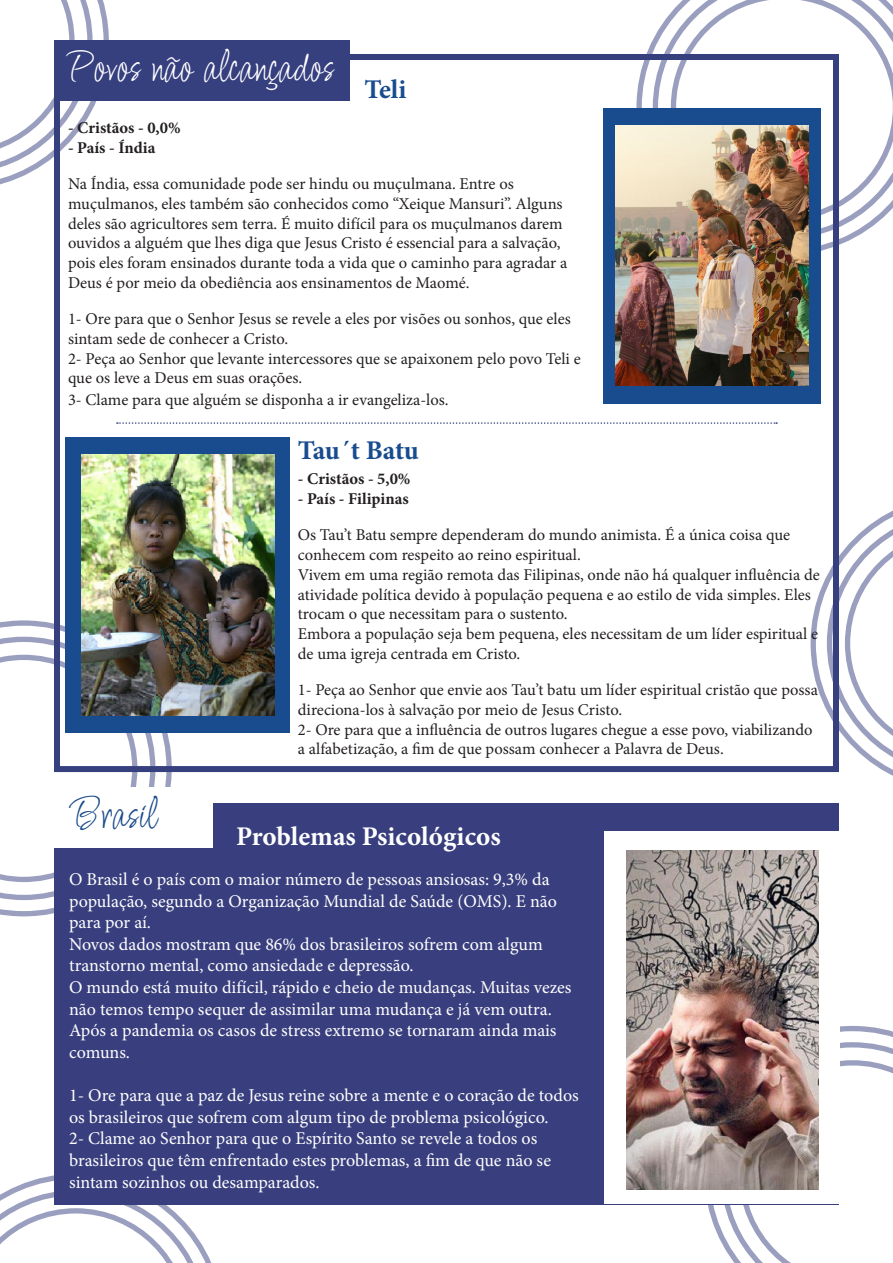
<style>
.page{position:relative;width:893px;height:1263px;background:#fff}
.page>*{position:absolute;margin:0;border:0;box-sizing:border-box;transform-origin:0 0}
.t1{font:45px "Licorice";color:#fff}
.t2{font:45px "Licorice";color:#1c4c8c}
.t3{font:700 27px "Minion Pro";color:#fff}
.t4{font:700 27px "Minion Pro";letter-spacing:-.015em;color:#184c8e}
.t5{font:18px/21.6px "Minion Pro";color:#fff}
.t6{font:16.5px/19.8px "Minion Pro";color:#231f20}
.t7{font:700 16.5px "Minion Pro";color:#231f20}
</style>
<div class="page">
<svg style="left:708px;top:1026px;width:185px;height:237px"></svg>
<svg style="left:0;top:620px;width:172px;height:296px"></svg>
<svg style="left:0;top:637px;width:155px;height:263px"></svg>
<svg style="left:636px;top:40px;width:216px;height:211px"></svg>
<svg style="left:653px;top:13px;width:226px;height:226px"></svg>
<svg style="left:671px;top:0;width:222px;height:221px"></svg>
<svg style="left:0;top:0;width:109px;height:185px"></svg>
<svg style="left:811px;top:510px;width:82px;height:266px"></svg>
<svg style="left:0;top:1175px;width:212px;height:88px"></svg>
<div style="left:54px;top:54px;width:785px;height:718px;border:6px solid #37407f"></div>
<div style="left:54px;top:40px;width:296px;height:61px;background:#37407f"></div>
<div style="left:604px;top:108px;width:217px;height:296px;background:#184c8e"></div>
<img style="left:616px;top:125px;width:193px;height:261px">
<svg style="left:117px;top:422px;width:660px;height:2px"></svg>
<div style="left:66px;top:437px;width:224px;height:296px;background:#184c8e"></div>
<img style="left:81px;top:455px;width:193px;height:260px">
<div style="left:54px;top:803px;width:785px;height:402px;background:#393f7e"></div>
<div style="left:54px;top:787px;width:159px;height:61px;background:#fff"></div>
<div style="left:605px;top:831px;width:235px;height:373px;background:#fff"></div>
<img style="left:626px;top:851px;width:193px;height:338px">
<p class="t1" style="left:69px;top:40px;width:266px">Povos não alcançados</p>
<p class="t7" style="left:68px;top:118px;width:114px">- Cristãos - 0,0%</p>
<p class="t7" style="left:68px;top:138px;width:89px">- País - Índia</p>
<p class="t6" style="left:68px;top:174px;width:501px">Na Índia, essa comunidade pode ser hindu ou muçulmana. Entre os muçulmanos, eles também são conhecidos como “Xeique Mansuri”. Alguns deles são agricultores sem terra. É muito difícil para os muçulmanos darem ouvidos a alguém que lhes diga que Jesus Cristo é essencial para a salvação, pois eles foram ensinados durante toda a vida que o caminho para agradar a Deus é por meio da obediência aos ensinamentos de Maomé.</p>
<p class="t6" style="left:68px;top:309px;width:504px">1- Ore para que o Senhor Jesus se revele a eles por visões ou sonhos, que eles sintam sede de conhecer a Cristo.</p>
<p class="t6" style="left:68px;top:348px;width:514px">2- Peça ao Senhor que levante intercessores que se apaixonem pelo povo Teli e que os leve a Deus em suas orações.</p>
<p class="t6" style="left:68px;top:390px;width:382px">3- Clame para que alguém se disponha a ir evangeliza-los.</p>
<p class="t4" style="left:365px;top:74px;width:43px">Teli</p>
<p class="t2" style="left:70px;top:787px;width:87px">Brasil</p>
<p class="t4" style="left:298px;top:434px;width:122px">Tau´t Batu</p>
<p class="t7" style="left:298px;top:469px;width:114px">- Cristãos - 5,0%</p>
<p class="t7" style="left:298px;top:489px;width:112px">- País - Filipinas</p>
<p class="t6" style="left:298px;top:525px;width:494px">Os Tau’t Batu sempre dependeram do mundo animista. É a única coisa que conhecem com respeito ao reino espiritual.</p>
<p class="t6" style="left:298px;top:565px;width:523px">Vivem em uma região remota das Filipinas, onde não há qualquer influência de atividade política devido à população pequena e ao estilo de vida simples. Eles trocam o que necessitam para o sustento.</p>
<p class="t6" style="left:298px;top:624px;width:522px">Embora a população seja bem pequena, eles necessitam de um líder espiritual e de uma igreja centrada em Cristo.</p>
<p class="t6" style="left:298px;top:680px;width:522px">1- Peça ao Senhor que envie aos Tau’t batu um líder espiritual cristão que possa direciona-los à salvação por meio de Jesus Cristo.</p>
<p class="t6" style="left:298px;top:719px;width:516px">2- Ore para que a influência de outros lugares chegue a esse povo, viabilizando a alfabetização, a fim de que possam conhecer a Palavra de Deus.</p>
<p class="t3" style="left:236px;top:820px;width:266px">Problemas Psicológicos</p>
<p class="t5" style="left:69px;top:868px;width:489px">O Brasil é o país com o maior número de pessoas ansiosas: 9,3% da população, segundo a Organização Mundial de Saúde (OMS). E não para por aí.</p>
<p class="t5" style="left:69px;top:933px;width:475px">Novos dados mostram que 86% dos brasileiros sofrem com algum transtorno mental, como ansiedade e depressão.</p>
<p class="t5" style="left:69px;top:976px;width:504px">O mundo está muito difícil, rápido e cheio de mudanças. Muitas vezes não temos tempo sequer de assimilar uma mudança e já vem outra.<br>Após a pandemia os casos de stress extremo se tornaram ainda mais comuns.</p>
<p class="t5" style="left:69px;top:1084px;width:511px">1- Ore para que a paz de Jesus reine sobre a mente e o coração de todos os brasileiros que sofrem com algum tipo de problema psicológico.</p>
<p class="t5" style="left:69px;top:1128px;width:483px">2- Clame ao Senhor para que o Espírito Santo se revele a todos os brasileiros que têm enfrentado estes problemas, a fim de que não se sintam sozinhos ou desamparados.</p>
</div>
